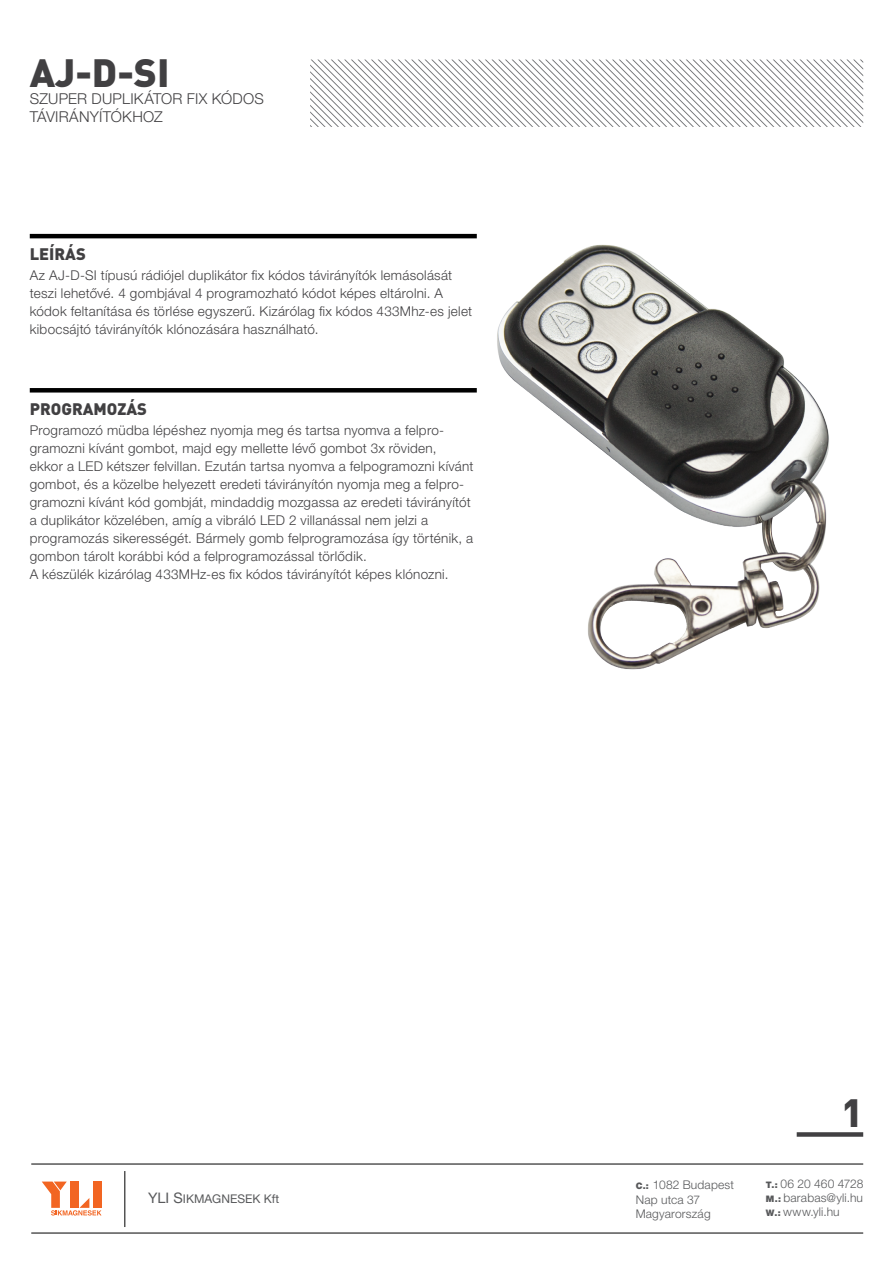
<style>
.page{position:relative;width:893px;height:1263px;background:#fff}
.page>*{position:absolute;margin:0;border:0;box-sizing:border-box;transform-origin:0 0}
.t1{font:900 39px "DIN";color:#414042}
.t2{font:900 16.5px "DIN";color:#414042}
.t3{font:300 15px/18px "Helvetica Neue LT Pro";letter-spacing:.015em;color:#414042}
.t4{font:300 13.5px/18px "Helvetica Neue LT Pro";letter-spacing:.02em;color:#414042}
.t5{font:300 12px/14.4px "Helvetica Neue LT Pro";letter-spacing:.015em;color:#58595b}
.t6{font:12px "Helvetica Neue LT Pro";color:#58595b}
.s1{font-size:14.55px}
.s2{font-weight:900;font-size:9px}
</style>
<div class="page">
<svg style="left:310px;top:60px;width:553px;height:67px"></svg>
<hr style="left:31px;top:1164px;width:832px;height:1px;background:#000">
<hr style="left:31px;top:1233px;width:832px;height:1px;background:#000">
<svg style="left:42px;top:1181px;width:60px;height:34px"></svg>
<hr style="left:125px;top:1171px;width:1px;height:56px;background:#000">
<div style="left:797px;top:1132px;width:66px;height:5px;background:#414042"></div>
<hr style="left:30px;top:234px;width:447px;height:4px;background:#000">
<hr style="left:30px;top:388px;width:447px;height:4px;background:#000">
<img style="left:473px;top:233px;width:356px;height:437px">
<h1 class="t1" style="left:30px;top:47px;width:141px">AJ-D-SI</h1>
<p class="t3" style="left:30px;top:89px;width:236px">SZUPER DUPLIKÁTOR FIX KÓDOS<br>TÁVIRÁNYÍTÓKHOZ</p>
<p class="t2" style="left:30px;top:243px;width:58px">LEÍRÁS</p>
<p class="t4" style="left:30px;top:266px;width:444px">Az AJ-D-SI típusú rádiójel duplikátor fix kódos távirányítók lemásolását teszi lehetővé. 4 gombjával 4 programozható kódot képes eltárolni. A kódok feltanítása és törlése egyszerű. Kizárólag fix kódos 433Mhz-es jelet kibocsájtó távirányítók klónozására használható.</p>
<p class="t2" style="left:30px;top:398px;width:119px">PROGRAMOZÁS</p>
<p class="t4" style="left:30px;top:420px;width:445px">Programozó müdba lépéshez nyomja meg és tartsa nyomva a felpro&shy;gramozni kívánt gombot, majd egy mellette lévő gombot 3x röviden,<br>ekkor a LED kétszer felvillan. Ezután tartsa nyomva a felpogramozni kívánt gombot, és a közelbe helyezett eredeti távirányítón nyomja meg a felpro&shy;gramozni kívánt kód gombját, mindaddig mozgassa az eredeti távirányítót a duplikátor közelében, amíg a vibráló LED 2 villanással nem jelzi a programozás sikerességét. Bármely gomb felprogramozása így történik, a gombon tárolt korábbi kód a felprogramozással törlődik.<br>A készülék kizárólag 433MHz-es fix kódos távirányítót képes klónozni.</p>
<p class="t6" style="left:148px;top:1192px;width:132px"><span class="s1">YLI S</span>IKMAGNESEK Kft</p>
<p class="t5" style="left:636px;top:1177px;width:100px"><span class="s2">C.:</span> 1082 Budapest<br>Nap utca 37<br>Magyarország</p>
<h1 class="t1" style="left:841px;top:1087px;width:23px">1</h1>
<p class="t5" style="left:766px;top:1176px;width:99px;text-align:justify"><span class="s2">T.:</span> 06 20 460 4728<br><span class="s2">M.:</span> barabas@yli.hu <span class="s2">W.:</span> www.yli.hu</p>
</div>
